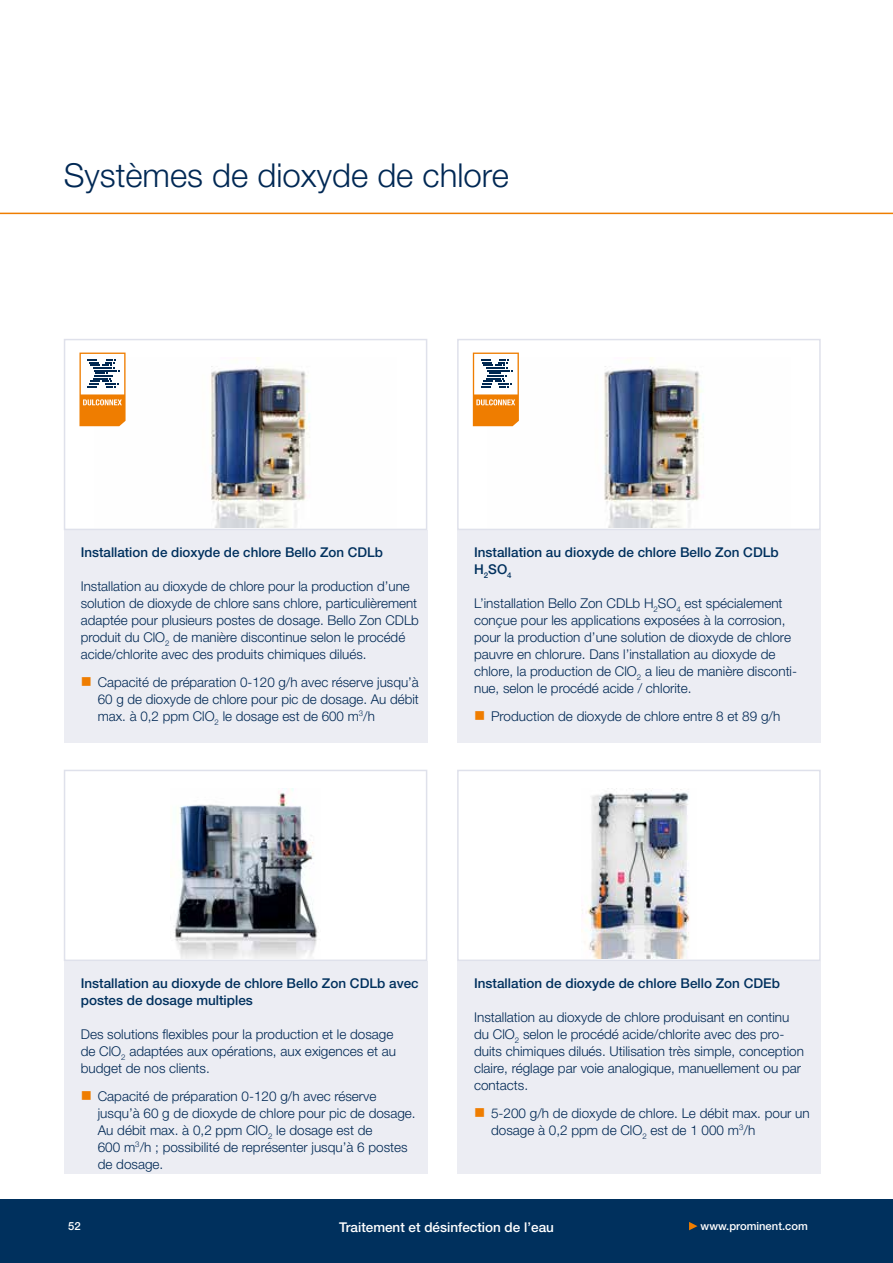
<style>
.page{position:relative;width:893px;height:1263px;background:#fff}
.page>*{position:absolute;margin:0;border:0;box-sizing:border-box;transform-origin:0 0}
.t1{font:300 33px "Helvetica Neue LT Pro";color:#002854}
.t2{font:300 13.5px/17px "Helvetica Neue LT Pro";color:#002854}
.t3{font:500 13.5px/17px "Helvetica Neue LT Pro";color:#00305d}
.t4{font:500 13.5px "Helvetica Neue LT Pro";color:#fff}
.t5{font:500 11.25px "Helvetica Neue LT Pro";color:#fff}
</style>
<div class="page">
<div style="left:0;top:1199px;width:893px;height:64px;background:#00305d"></div>
<hr style="left:0;top:213px;width:893px;height:1px;background:#ef7d00">
<svg style="left:689px;top:1222px;width:8px;height:8px"></svg>
<div style="left:64px;top:530px;width:363px;height:213px;background:#ecedf3"></div>
<img style="left:94px;top:357px;width:216px;height:170px">
<div style="left:64px;top:339px;width:363px;height:191px;border:2px solid #dfe1eb"></div>
<svg style="left:79px;top:353px;width:47px;height:73px"></svg>
<div style="left:457px;top:530px;width:364px;height:213px;background:#ecedf3"></div>
<img style="left:488px;top:357px;width:216px;height:170px">
<div style="left:457px;top:339px;width:364px;height:191px;border:2px solid #dfe1eb"></div>
<svg style="left:473px;top:353px;width:46px;height:73px"></svg>
<div style="left:64px;top:961px;width:363px;height:213px;background:#ecedf3"></div>
<img style="left:171px;top:788px;width:147px;height:170px">
<div style="left:64px;top:770px;width:363px;height:191px;border:2px solid #dfe1eb"></div>
<div style="left:457px;top:961px;width:364px;height:213px;background:#ecedf3"></div>
<img style="left:581px;top:788px;width:109px;height:170px">
<div style="left:457px;top:770px;width:364px;height:191px;border:2px solid #dfe1eb"></div>
<h1 class="t1" style="left:64px;top:155px;width:446px">Systèmes de dioxyde de chlore</h1>
<p class="t3" style="left:81px;top:543px;width:304px">Installation de dioxyde de chlore Bello Zon CDLb</p>
<p class="t2" style="left:81px;top:577px;width:340px">Installation au dioxyde de chlore pour la production d’une solution de dioxyde de chlore sans chlore, particulièrement adaptée pour plusieurs postes de dosage. Bello Zon CDLb produit du ClO<sub>2</sub> de manière discontinue selon le procédé acide/chlorite avec des produits chimiques dilués.</p>
<p class="t2" style="left:98px;top:673px;width:323px;text-align:justify">Capacité de préparation 0-120 g/h avec réserve jusqu’à 60 g de dioxyde de chlore pour pic de dosage. Au débit max. à 0,2 ppm ClO<sub>2</sub> le dosage est de 600 m<sup>3</sup>/h</p>
<p class="t3" style="left:474px;top:543px;width:306px">Installation au dioxyde de chlore Bello Zon CDLb<br>H<sub>2</sub>SO<sub>4</sub></p>
<p class="t2" style="left:474px;top:594px;width:324px">L’installation Bello Zon CDLb H<sub>2</sub>SO<sub>4</sub> est spécialement conçue pour les applications exposées à la corrosion, pour la production d’une solution de dioxyde de chlore pauvre en chlorure. Dans l’installation au dioxyde de chlore, la production de ClO<sub>2</sub> a lieu de manière disconti&shy;nue, selon le procédé acide / chlorite.</p>
<p class="t2" style="left:491px;top:707px;width:291px">Production de dioxyde de chlore entre 8 et 89 g/h</p>
<p class="t3" style="left:81px;top:974px;width:339px">Installation au dioxyde de chlore Bello Zon CDLb avec postes de dosage multiples</p>
<p class="t2" style="left:81px;top:1025px;width:317px">Des solutions flexibles pour la production et le dosage de ClO<sub>2</sub> adaptées aux opérations, aux exigences et au budget de nos clients.</p>
<p class="t2" style="left:98px;top:1087px;width:319px">Capacité de préparation 0-120 g/h avec réserve jusqu’à 60 g de dioxyde de chlore pour pic de dosage.<br>Au débit max. à 0,2 ppm ClO<sub>2</sub> le dosage est de<br>600 m<sup>3</sup>/h ; possibilité de représenter jusqu’à 6 postes de dosage.</p>
<p class="t3" style="left:474px;top:974px;width:307px">Installation de dioxyde de chlore Bello Zon CDEb</p>
<p class="t2" style="left:474px;top:1008px;width:331px">Installation au dioxyde de chlore produisant en continu du ClO<sub>2</sub> selon le procédé acide/chlorite avec des pro&shy;duits chimiques dilués. Utilisation très simple, conception claire, réglage par voie analogique, manuellement ou par contacts.</p>
<p class="t2" style="left:491px;top:1104px;width:320px">5-200 g/h de dioxyde de chlore. Le débit max. pour un dosage à 0,2 ppm de ClO<sub>2</sub> est de 1 000 m<sup>3</sup>/h</p>
<p class="t4" style="left:339px;top:1218px;width:216px">Traitement et désinfection de l’eau</p>
<p class="t5" style="left:68px;top:1219px;width:14px">52</p>
<p class="t5" style="left:701px;top:1219px;width:109px">www.prominent.com</p>
</div>
